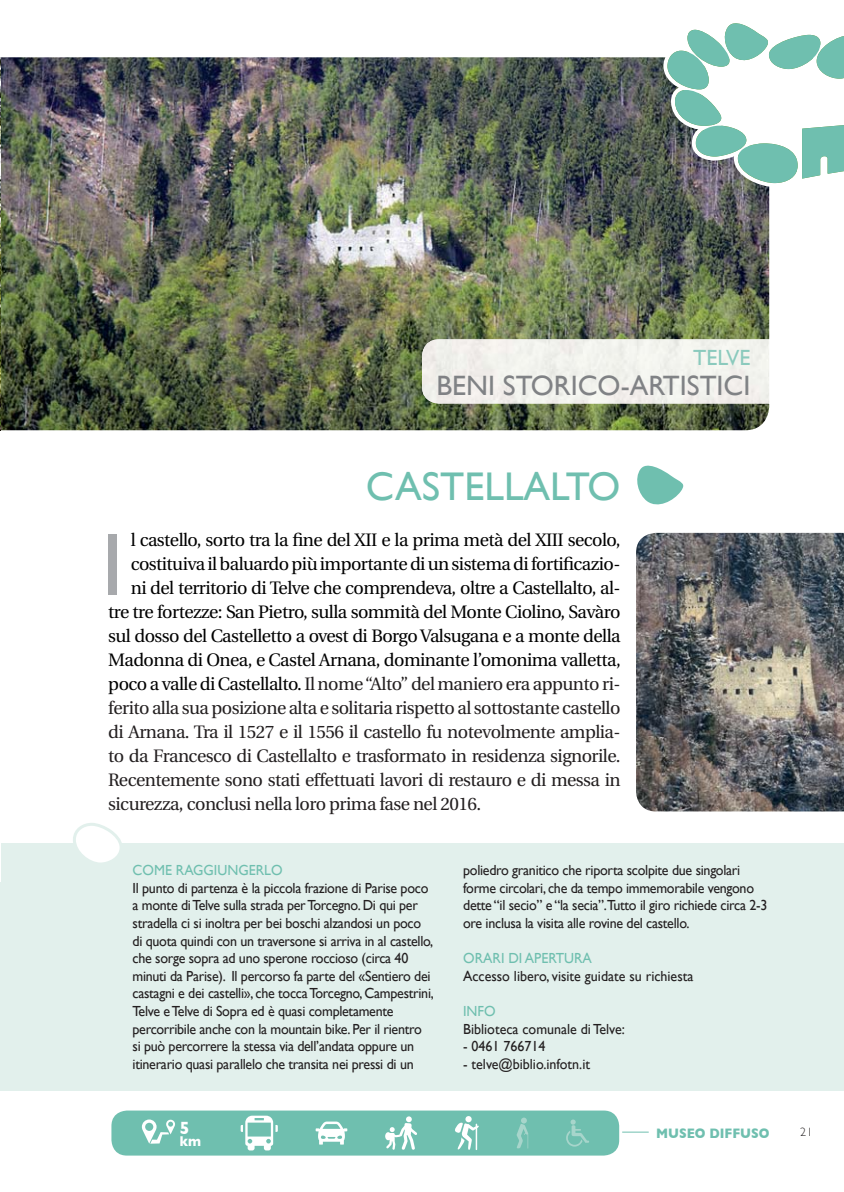
<style>
.page{position:relative;width:844px;height:1192px;background:#fff}
.page>*{position:absolute;margin:0;border:0;box-sizing:border-box;transform-origin:0 0}
.t1{font:88.4px "Gill Sans";color:#a7a9ac}
.t2{font:40px "Gill Sans";color:#6fbfaf}
.t3{font:28px "Gill Sans";color:#808285}
.t4{font:22px "Gill Sans";color:#8bcabd}
.t5{font:18px "Heuristica";letter-spacing:-.03em;color:#000}
.t6{font:18px "Heuristica";letter-spacing:-.03em;color:#231f20}
.t7{font:700 18px "Gill Sans";color:#fff;scale:.9 1}
.t8{font:14.6px/17.6px "Gill Sans";letter-spacing:-.02em;color:#231f20;scale:.96 1}
.t9{font:14.6px "Gill Sans";color:#231f20;scale:.96 1}
.t10{font:14.6px "Gill Sans";color:#6fbfaf;scale:.96 1}
.t11{font:700 14.4px "Gill Sans";color:#fff;scale:.9 1}
.t12{font:700 14px "Gill Sans";color:#6fbfaf;scale:.9 1}
.t13{font:300 12px "Gill Sans";color:#231f20}
.s1{color:#000}
</style>
<div class="page">
<img style="left:1px;top:57px;width:624px;height:373px">
<svg style="left:0;top:57px;width:1px;height:373px"></svg>
<div style="left:422px;top:339px;width:203px;height:64px;background:#f1f1ec"></div>
<hr style="left:0;top:882px;width:1px;height:209px;background:#e2f0ec">
<svg style="left:625px;top:23px;width:218px;height:482px"></svg>
<div style="left:1px;top:843px;width:842px;height:248px;background:#e2f0ec"></div>
<svg style="left:73px;top:823px;width:48px;height:40px"></svg>
<hr style="left:276px;top:1131px;width:372px;height:1px;background:#6fbfaf">
<div style="left:110px;top:1109px;width:510px;height:48px;background:#6fbfaf;border-radius:17px"></div>
<div style="left:108px;top:1107px;width:514px;height:51px;border:3px solid #fff;border-radius:17px"></div>
<svg style="left:385px;top:1123px;width:32px;height:27px"></svg>
<svg style="left:405px;top:1116px;width:7px;height:6px"></svg>
<svg style="left:455px;top:1116px;width:24px;height:34px"></svg>
<svg style="left:516px;top:1117px;width:12px;height:31px"></svg>
<svg style="left:566px;top:1119px;width:23px;height:27px"></svg>
<svg style="left:315px;top:1121px;width:32px;height:23px"></svg>
<svg style="left:240px;top:1115px;width:38px;height:35px"></svg>
<svg style="left:142px;top:1119px;width:33px;height:24px"></svg>
<img style="left:636px;top:533px;width:207px;height:278px">
<h3 class="t4" style="left:693px;top:345px;width:59px">TELVE</h3>
<h3 class="t3" style="left:436px;top:369px;width:315px">BENI STORICO-ARTISTICI</h3>
<h2 class="t2" style="left:365px;top:463px;width:256px">CASTELLALTO</h2>
<h1 class="t1" style="left:101px;top:513px;width:24px">I</h1>
<p class="t5" style="left:131px;top:526px;width:491px">l castello, sorto tra la fine del XII e la prima metà del XIII secolo,</p>
<p class="t5" style="left:131px;top:550px;width:491px">costituiva il baluardo più importante di un sistema di fortificazio-</p>
<p class="t5" style="left:131px;top:574px;width:491px">ni del territorio di Telve che comprendeva, oltre a Castellalto, al-</p>
<p class="t5" style="left:108px;top:598px;width:513px">tre tre fortezze: San Pietro, sulla sommità del Monte Ciolino, Savàro</p>
<p class="t5" style="left:108px;top:622px;width:513px">sul dosso del Castelletto a ovest di Borgo Valsugana e a monte della</p>
<p class="t5" style="left:108px;top:646px;width:513px">Madonna di Onea, e Castel Arnana, dominante l’omonima valletta,</p>
<p class="t6" style="left:108px;top:670px;width:513px"><span class="s1">poco a valle di Castellalto.</span> Il nome “Alto” del maniero era appunto ri-</p>
<p class="t6" style="left:108px;top:694px;width:513px">ferito alla sua posizione alta e solitaria rispetto al sottostante castello</p>
<p class="t6" style="left:108px;top:718px;width:513px">di Arnana. Tra il 1527 e il 1556 il castello fu notevolmente amplia-</p>
<p class="t6" style="left:108px;top:742px;width:513px">to da Francesco di Castellalto e trasformato in residenza signorile.</p>
<p class="t6" style="left:108px;top:766px;width:513px">Recentemente sono stati effettuati lavori di restauro e di messa in</p>
<p class="t6" style="left:108px;top:790px;width:374px">sicurezza, conclusi nella loro prima fase nel 2016.</p>
<p class="t10" style="left:132px;top:862px;width:158px">COME RAGGIUNGERLO</p>
<p class="t8" style="left:132px;top:879px;width:315px">Il punto di partenza è la piccola frazione di Parise poco a monte di Telve sulla strada per Torcegno. Di qui per stradella ci si inoltra per bei boschi alzandosi un poco di quota quindi con un traversone si arriva in al castello, che sorge sopra ad uno sperone roccioso (circa 40 minuti da Parise). Il percorso fa parte del «Sentiero dei castagni e dei castelli», che tocca Torcegno, Campestrini, Telve e Telve di Sopra ed è quasi completamente percorribile anche con la mountain bike. Per il rientro<br>si può percorrere la stessa via dell’andata oppure un itinerario quasi parallelo che transita nei pressi di un</p>
<p class="t8" style="left:463px;top:861px;width:318px">poliedro granitico che riporta scolpite due singolari forme circolari, che da tempo immemorabile vengono dette “il secio” e “la secia”.Tutto il giro richiede circa 2-3 ore inclusa la visita alle rovine del castello.</p>
<p class="t10" style="left:463px;top:950px;width:136px">ORARI DI APERTURA</p>
<p class="t9" style="left:463px;top:967px;width:241px">Accesso libero, visite guidate su richiesta</p>
<p class="t10" style="left:463px;top:1002px;width:35px">INFO</p>
<p class="t9" style="left:463px;top:1020px;width:170px">Biblioteca comunale di Telve:</p>
<p class="t9" style="left:463px;top:1038px;width:87px">- 0461 766714</p>
<p class="t9" style="left:463px;top:1055px;width:134px">- telve@biblio.infotn.it</p>
<p class="t7" style="left:180px;top:1117px;width:12px">5</p>
<p class="t12" style="left:655px;top:1125px;width:128px">MUSEO DIFFUSO</p>
<p class="t13" style="left:799px;top:1125px;width:14px">21</p>
<p class="t11" style="left:180px;top:1133px;width:25px">km</p>
</div>
